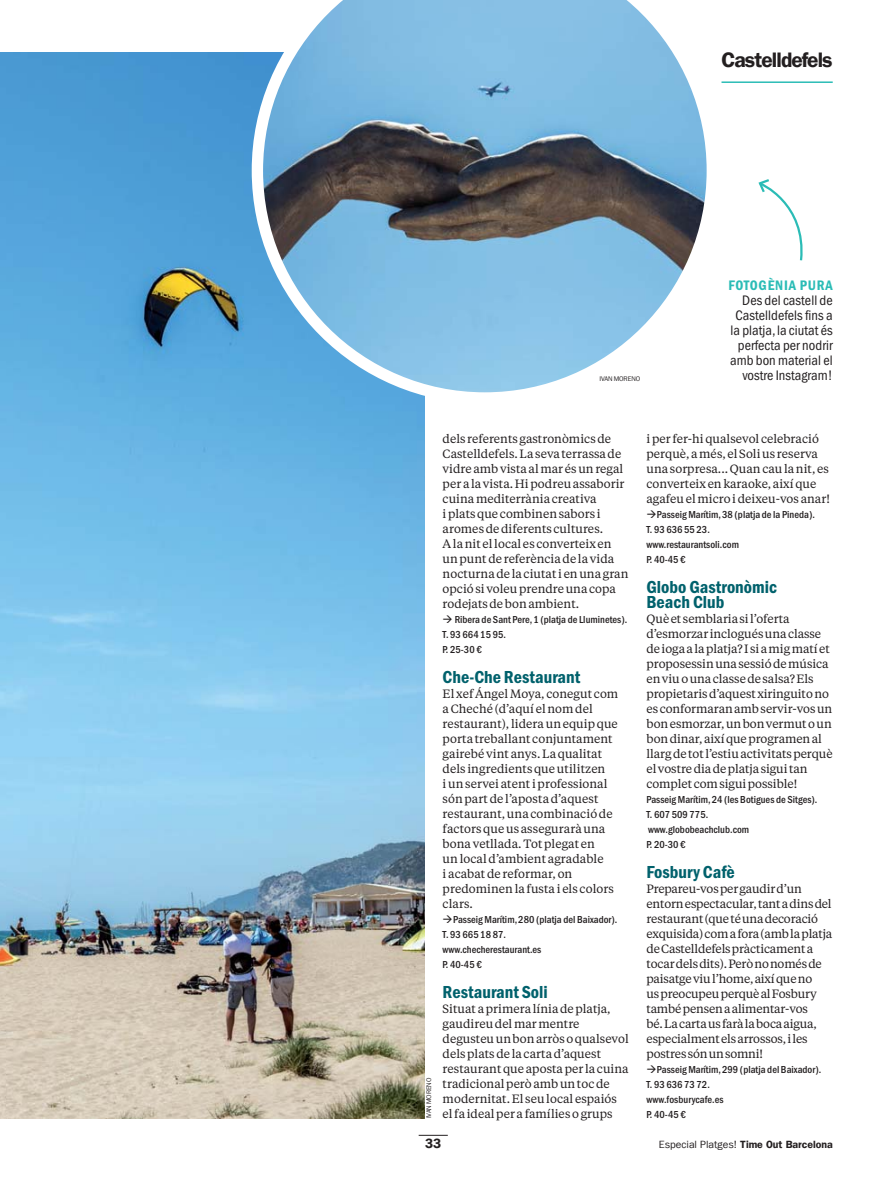
<style>
.page{position:relative;width:880px;height:1184px;background:#fff}
.page>*{position:absolute;margin:0;border:0;box-sizing:border-box;transform-origin:0 0}
.t1{font:21px "Franklin Gothic LT Com Dm";letter-spacing:-.045em;color:#231f20}
.t2{font:18px/15px "ITC Franklin Gothic Std Dm Cd";color:#00616c}
.t3{font:condensed 14.25px/15px "ITC Franklin Gothic Std";letter-spacing:.005em;color:#231f20;text-align:right}
.t4{font:14.25px "ITC Franklin Gothic Std Dm Cd";letter-spacing:.055em;color:#2bbcb6}
.t5{font:13.5px "Franklin Gothic LT Com Dm";color:#231f20}
.t6{font:12px/15px "Tiempos Text";color:#231f20}
.t7{font:500 condensed 10.5px/15px "ITC Franklin Gothic Std";color:#231f20}
.t8{font:10.5px "Franklin Gothic LT Com";letter-spacing:-.005em;color:#231f20}
.t9{font:6.75px "Franklin Gothic LT Com";letter-spacing:-.015em;color:#231f20}
.s1{font-family:"Franklin Gothic LT Com Dm"}
</style>
<div class="page">
<hr style="left:418px;top:1134px;width:30px;height:1px;background:#231f20">
<img style="left:0;top:53px;width:424px;height:1065px">
<svg style="left:252px;top:0;width:455px;height:403px;background:#84acc6"></svg>
<svg style="left:758px;top:179px;width:45px;height:82px"></svg>
<hr style="left:721px;top:81px;width:111px;height:2px;background:#2bbcb6">
<h1 class="t1" style="left:721px;top:48px;width:113px">Castelldefels</h1>
<p class="t9" style="left:599px;top:374px;width:42px">IVAN MORENO</p>
<p class="t4" style="left:728px;top:280px;width:106px">FOTOGÈNIA PURA</p>
<p class="t3" style="left:730px;top:294px;width:104px">Des del castell de<br>Castelldefels fins a la platja, la ciutat és perfecta per nodrir amb bon material el vostre Instagram!</p>
<p class="t9" style="left:425px;top:1118px;width:42px;rotate:-90deg">IVAN MORENO</p>
<p class="t6" style="left:442px;top:432px;width:187px">dels referents gastronòmics de<br>Castelldefels. La seva terrassa de vidre amb vista al mar és un regal per a la vista. Hi podreu assaborir cuina mediterrània creativa<br>i plats que combinen sabors i aromes de diferents cultures.<br>A la nit el local es converteix en un punt de referència de la vida nocturna de la ciutat i en una gran opció si voleu prendre una copa rodejats de bon ambient.</p>
<p class="t7" style="left:442px;top:613px;width:186px;text-indent:12px">Ribera de Sant Pere, 1 (platja de Lluminetes).<br>T. 93 664 15 95.<br>P. 25-30 €</p>
<h2 class="t2" style="left:442px;top:671px;width:139px">Che-Che Restaurant</h2>
<p class="t6" style="left:442px;top:687px;width:177px">El xef Ángel Moya, conegut com a Cheché (d’aquí el nom del restaurant), lidera un equip que porta treballant conjuntament gairebé vint anys. La qualitat dels ingredients que utilitzen<br>i un servei atent i professional són part de l’aposta d’aquest restaurant, una combinació de factors que us assegurarà una bona vetllada. Tot plegat en<br>un local d’ambient agradable<br>i acabat de reformar, on predominen la fusta i els colors clars.</p>
<p class="t7" style="left:442px;top:913px;width:176px;text-indent:10px">Passeig Marítim, 280 (platja del Baixador).<br>T. 93 665 18 87.<br>www.checherestaurant.es<br>P. 40-45 €</p>
<h2 class="t2" style="left:442px;top:986px;width:107px">Restaurant Soli</h2>
<p class="t6" style="left:442px;top:1002px;width:188px">Situat a primera línia de platja, gaudireu del mar mentre degusteu un bon arròs o qualsevol dels plats de la carta d’aquest restaurant que aposta per la cuina tradicional però amb un toc de modernitat. El seu local espaiós el fa ideal per a famílies o grups</p>
<p class="t6" style="left:646px;top:432px;width:185px">i per fer-hi qualsevol celebració perquè, a més, el Soli us reserva una sorpresa... Quan cau la nit, es converteix en karaoke, així que agafeu el micro i deixeu-vos anar!</p>
<p class="t7" style="left:646px;top:508px;width:170px;text-indent:10px">Passeig Marítim, 38 (platja de la Pineda).<br>T. 93 636 55 23.<br>www.restaurantsoli.com<br>P. 40-45 €</p>
<h2 class="t2" style="left:646px;top:581px;width:132px">Globo Gastronòmic<br>Beach Club</h2>
<p class="t6" style="left:646px;top:612px;width:188px">Què et semblaria si l’oferta d’esmorzar inclogués una classe de ioga a la platja? I si a mig matí et proposessin una sessió de música en viu o una classe de salsa? Els propietaris d’aquest xiringuito no es conformaran amb servir-vos un bon esmorzar, un bon vermut o un bon dinar, així que programen al llarg de tot l’estiu activitats perquè el vostre dia de platja sigui tan complet com sigui possible!</p>
<p class="t7" style="left:646px;top:793px;width:172px">Passeig Marítim, 24 (les Botigues de Sitges).<br>T. 607 509 775.<br>www.globobeachclub.com<br>P. 20-30 €</p>
<h2 class="t2" style="left:646px;top:866px;width:90px">Fosbury Cafè</h2>
<p class="t6" style="left:646px;top:882px;width:187px">Prepareu-vos per gaudir d’un entorn espectacular, tant a dins del restaurant (que té una decoració exquisida) com a fora (amb la platja de Castelldefels pràcticament a tocar dels dits). Però no només de paisatge viu l’home, així que no<br>us preocupeu perquè al Fosbury també pensen a alimentar-vos<br>bé. La carta us farà la boca aigua, especialment els arrossos, i les postres són un somni!</p>
<p class="t7" style="left:646px;top:1063px;width:176px;text-indent:10px">Passeig Marítim, 299 (platja del Baixador).<br>T. 93 636 73 72.<br>www.fosburycafe.es<br>P. 40-45 €</p>
<p class="t5" style="left:425px;top:1135px;width:18px">33</p>
<p class="t8" style="left:658px;top:1138px;width:175px">Especial Platges! <span class="s1">Time Out Barcelona</span></p>
</div>
